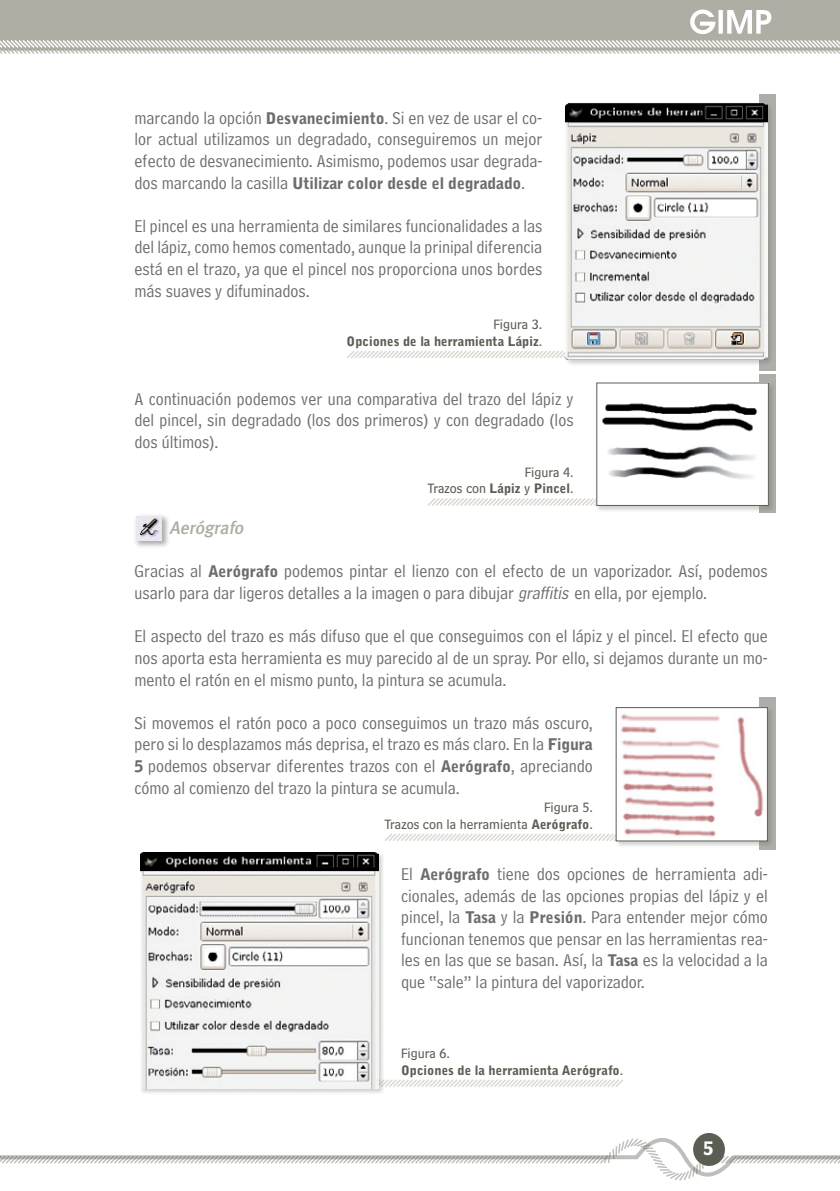
<style>
.page{position:relative;width:840px;height:1191px;background:#fff}
.page>*{position:absolute;margin:0;border:0;box-sizing:border-box;transform-origin:0 0}
.t1{font:18px/21.6px "Bell Centennial Address";color:#6c6d70;text-align:justify}
.t2{font:italic 500 18px "Meta Plus";color:#b0ada4}
.t3{font:900 16px "Bell Gothic";letter-spacing:-.01em;color:#6c6d70}
.t4{font:16px "Bell Centennial Bold Listing";color:#fff}
.t5{font:14px/16.8px "Bell Centennial Sub Caption";color:#5b5e53;text-align:right}
.t6{font:900 13px "Bell Gothic";color:#5b5e53}
.s1{font-family:"Bell Gothic";font-weight:900;font-size:16px}
.s2{font-family:"Bell Centennial Address";font-weight:400;font-size:18px}
.s3{font-family:"Bell Centennial Sub Caption";font-weight:400;font-size:14px}
.s4{font-family:"Bell Gothic";font-weight:900;font-size:13px}
.s5{font-style:italic}
</style>
<div class="page">
<div style="left:0;top:0;width:839px;height:10px;background:#b0ada4"></div>
<svg style="left:0;top:1133px;width:839px;height:48px"></svg>
<svg style="left:0;top:10px;width:839px;height:44px;background:#bcb9b2"></svg>
<svg style="left:428px;top:498px;width:167px;height:8px"></svg>
<div style="left:759px;top:94px;width:16px;height:276px;background:#adaea9"></div>
<div style="left:132px;top:512px;width:59px;height:57px;background:#5b5e53;opacity:.52"></div>
<img style="left:136px;top:516px;width:26px;height:24px">
<svg style="left:347px;top:350px;width:217px;height:9px"></svg>
<div style="left:564px;top:102px;width:215px;height:271px;background:#5b5e53;opacity:.27"></div>
<img style="left:564px;top:102px;width:203px;height:258px">
<div style="left:759px;top:374px;width:16px;height:138px;background:#adaea9"></div>
<div style="left:759px;top:697px;width:16px;height:153px;background:#adaea9"></div>
<svg style="left:384px;top:833px;width:230px;height:8px"></svg>
<div style="left:595px;top:382px;width:186px;height:136px;background:#5b5e53;opacity:.27"></div>
<img style="left:598px;top:384px;width:168px;height:120px">
<div style="left:596px;top:382px;width:172px;height:124px;border:1px solid #5b5e53"></div>
<div style="left:614px;top:706px;width:166px;height:148px;background:#5b5e53;opacity:.27"></div>
<img style="left:617px;top:709px;width:148px;height:130px">
<svg style="left:391px;top:1079px;width:232px;height:8px"></svg>
<div style="left:139px;top:852px;width:252px;height:248px;background:#5b5e53;opacity:.27"></div>
<img style="left:140px;top:853px;width:238px;height:235px">
<p class="t1" style="left:134px;top:107px;width:409px">marcando la opción <span class="s1">Desvanecimiento</span>. Si en vez de usar el co&shy;lor actual utilizamos un degradado, conseguiremos un mejor efecto de desvanecimiento. Asimismo, podemos usar degrada-</p>
<p class="t3" style="left:134px;top:173px;width:392px"><span class="s2">dos marcando la casilla</span> Utilizar color desde el degradado<span class="s2">.</span></p>
<p class="t1" style="left:134px;top:215px;width:409px">El pincel es una herramienta de similares funcionalidades a las del lápiz, como hemos comentado, aunque la prinipal diferencia está en el trazo, ya que el pincel nos proporciona unos bordes más suaves y difuminados.</p>
<p class="t5" style="left:493px;top:316px;width:50px">Figura 3.</p>
<p class="t6" style="left:346px;top:334px;width:197px">Opciones de la herramienta Lápiz<span class="s3">.</span></p>
<p class="t1" style="left:134px;top:388px;width:440px">A continuación podemos ver una comparativa del trazo del lápiz y del pincel, sin degradado (los dos primeros) y con degradado (los dos últimos).</p>
<p class="t5" style="left:427px;top:463px;width:147px">Figura 4.<br>Trazos con <span class="s4">Lápiz</span> y <span class="s4">Pincel</span>.</p>
<p class="t2" style="left:169px;top:517px;width:79px">Aerógrafo</p>
<p class="t1" style="left:134px;top:561px;width:634px">Gracias al <span class="s1">Aerógrafo</span> podemos pintar el lienzo con el efecto de un vaporizador. Así, podemos usarlo para dar ligeros detalles a la imagen o para dibujar <span class="s5">graffitis</span> en ella, por ejemplo.</p>
<p class="t1" style="left:134px;top:625px;width:634px">El aspecto del trazo es más difuso que el que conseguimos con el lápiz y el pincel. El efecto que nos aporta esta herramienta es muy parecido al de un spray. Por ello, si dejamos durante un mo&shy;mento el ratón en el mismo punto, la pintura se acumula.</p>
<p class="t1" style="left:134px;top:712px;width:459px">Si movemos el ratón poco a poco conseguimos un trazo más oscuro, pero si lo desplazamos más deprisa, el trazo es más claro. En la <span class="s1">Figura 5</span> podemos observar diferentes trazos con el <span class="s1">Aerógrafo</span>, apreciando cómo al comienzo del trazo la pintura se acumula.</p>
<p class="t5" style="left:384px;top:798px;width:210px">Figura 5.<br>Trazos con la herramienta <span class="s4">Aerógrafo</span>.</p>
<p class="t1" style="left:401px;top:863px;width:368px">El <span class="s1">Aerógrafo</span> tiene dos opciones de herramienta adi&shy;cionales, además de las opciones propias del lápiz y el pincel, la <span class="s1">Tasa</span> y la <span class="s1">Presión</span>. Para entender mejor cómo funcionan tenemos que pensar en las herramientas rea&shy;les en las que se basan. Así, la <span class="s1">Tasa</span> es la velocidad a la que “sale” la pintura del vaporizador.</p>
<p class="t5" style="left:401px;top:1044px;width:50px">Figura 6.</p>
<p class="t6" style="left:401px;top:1062px;width:223px">Opciones de la herramienta Aerógrafo<span class="s3">.</span></p>
<p class="t4" style="left:702px;top:1137px;width:12px">5</p>
</div>
